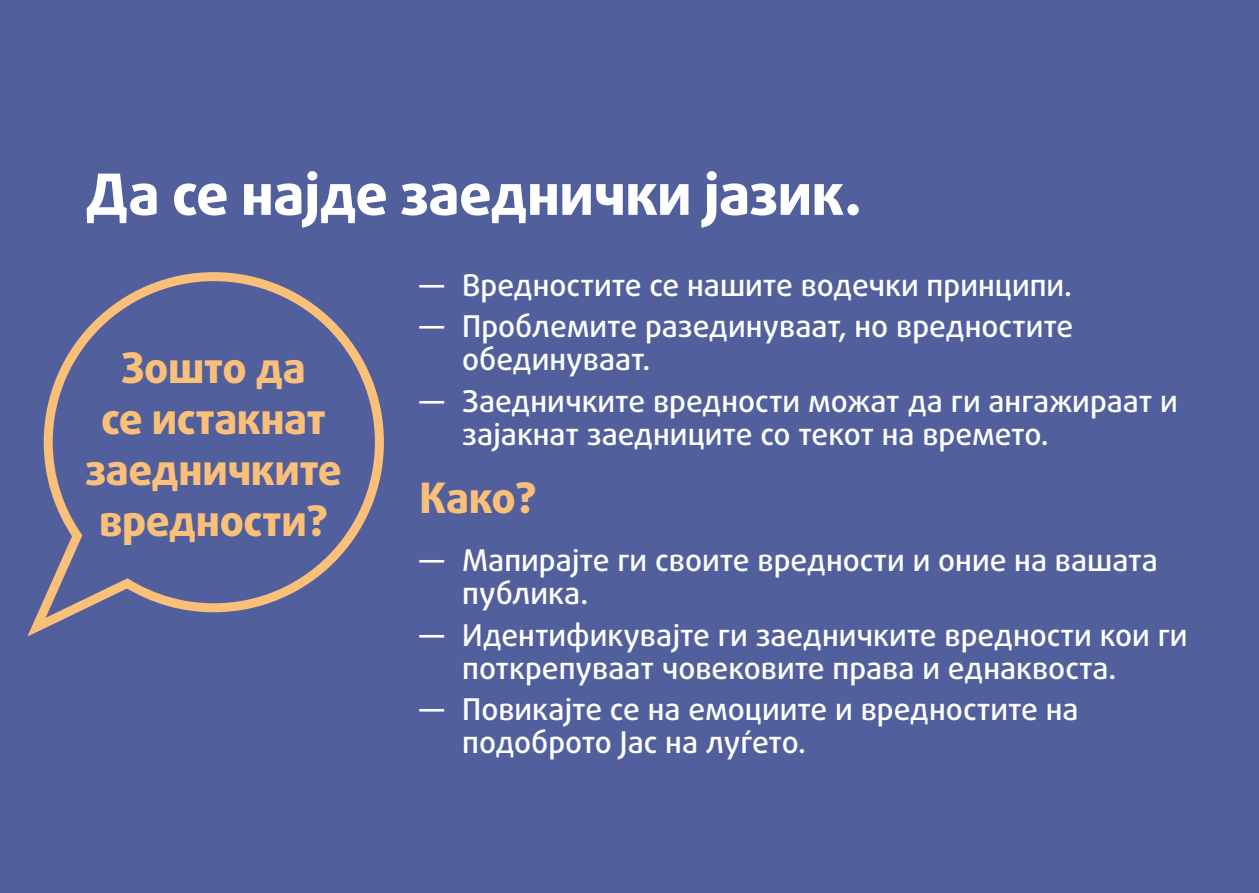
<style>
.page{position:relative;width:1259px;height:893px;background:#51609d}
.page>*{position:absolute;margin:0;border:0;box-sizing:border-box;transform-origin:0 0}
.Headline{font:800 57px "Daxline Pro";letter-spacing:-.01em;color:#fff}
.Highlights_question{font:800 42px/51px "Daxline Pro";letter-spacing:-.01em;color:#fac079;text-align:center}
.HOW{font:800 42px "Daxline Pro";color:#fac079}
.t1{font:500 30px/33px "Daxline Pro";color:#fff}
</style>
<div class="page">
<svg style="left:27px;top:272px;width:357px;height:365px"></svg>
<p class="Headline" style="left:85px;top:156px;width:777px">Да се најде заеднички јазик.</p>
<p class="Highlights_question" style="left:85px;top:343px;width:258px">Зошто да<br>се истакнат заедничките вредности?</p>
<p class="t1" style="left:420px;top:269px;width:654px">― Вредностите се нашите водечки принципи.</p>
<p class="t1" style="left:462px;top:310px;width:613px;text-indent:-43px">― Проблемите разединуваат, но вредностите обединуваат.</p>
<p class="t1" style="left:462px;top:385px;width:717px;text-indent:-43px">― Заедничките вредности можат да ги ангажираат и зајакнат заедниците со текот на времето.</p>
<p class="HOW" style="left:420px;top:470px;width:119px">Како?</p>
<p class="t1" style="left:462px;top:544px;width:697px;text-indent:-43px">― Мапирајте ги своите вредности и оние на вашата публика.</p>
<p class="t1" style="left:462px;top:619px;width:727px;text-indent:-43px">― Идентификувајте ги заедничките вредности кои ги поткрепуваат човековите права и еднаквоста.</p>
<p class="t1" style="left:462px;top:693px;width:618px;text-indent:-43px">― Повикајте се на емоциите и вредностите на подоброто Јас на луѓето.</p>
</div>
